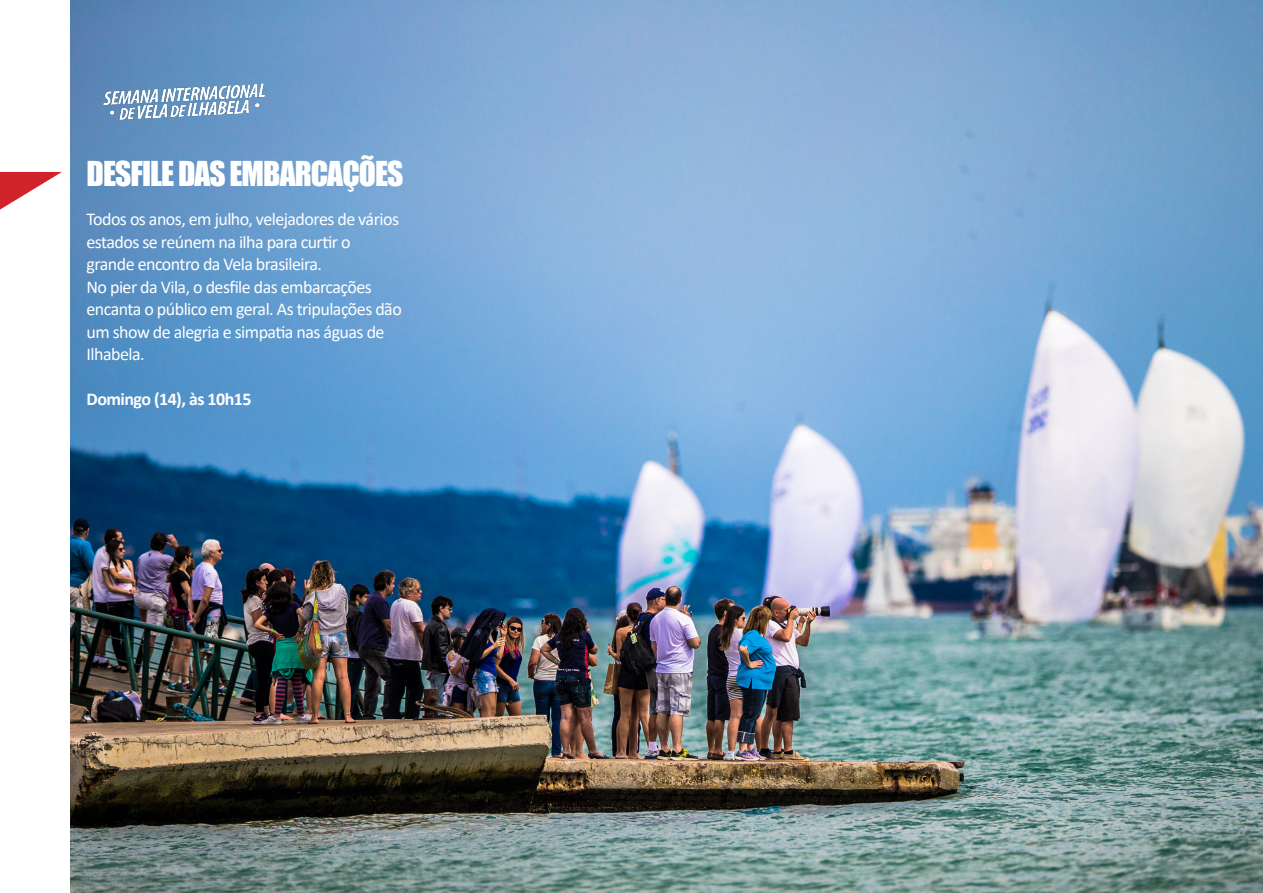
<style>
.page{position:relative;width:1263px;height:893px;background:#fff}
.page>*{position:absolute;margin:0;border:0;box-sizing:border-box;transform-origin:0 0}
.t1{font:31.5px "Impact";letter-spacing:-.03em;color:#fff}
.t2{font:18px/22.5px "Calibri";letter-spacing:-.03em;color:#fff}
.t3{font:700 18px "Calibri";letter-spacing:-.03em;color:#fff}
</style>
<div class="page">
<img style="left:71px;top:0;width:1192px;height:893px">
<svg style="left:0;top:172px;width:62px;height:38px"></svg>
<img style="left:90px;top:69px;width:182px;height:61px">
<h1 class="t1" style="left:87px;top:150px;width:319px">DESFILE DAS EMBARCAÇÕES</h1>
<p class="t2" style="left:87px;top:208px;width:317px">Todos os anos, em julho, velejadores de vários estados se reúnem na ilha para curtir o grande encontro da Vela brasileira.<br>No pier da Vila, o desfile das embarcações encanta o público em geral. As tripulações dão um show de alegria e simpatia nas águas de Ilhabela.</p>
<p class="t3" style="left:87px;top:387px;width:167px">Domingo (14), às 10h15</p>
</div>
